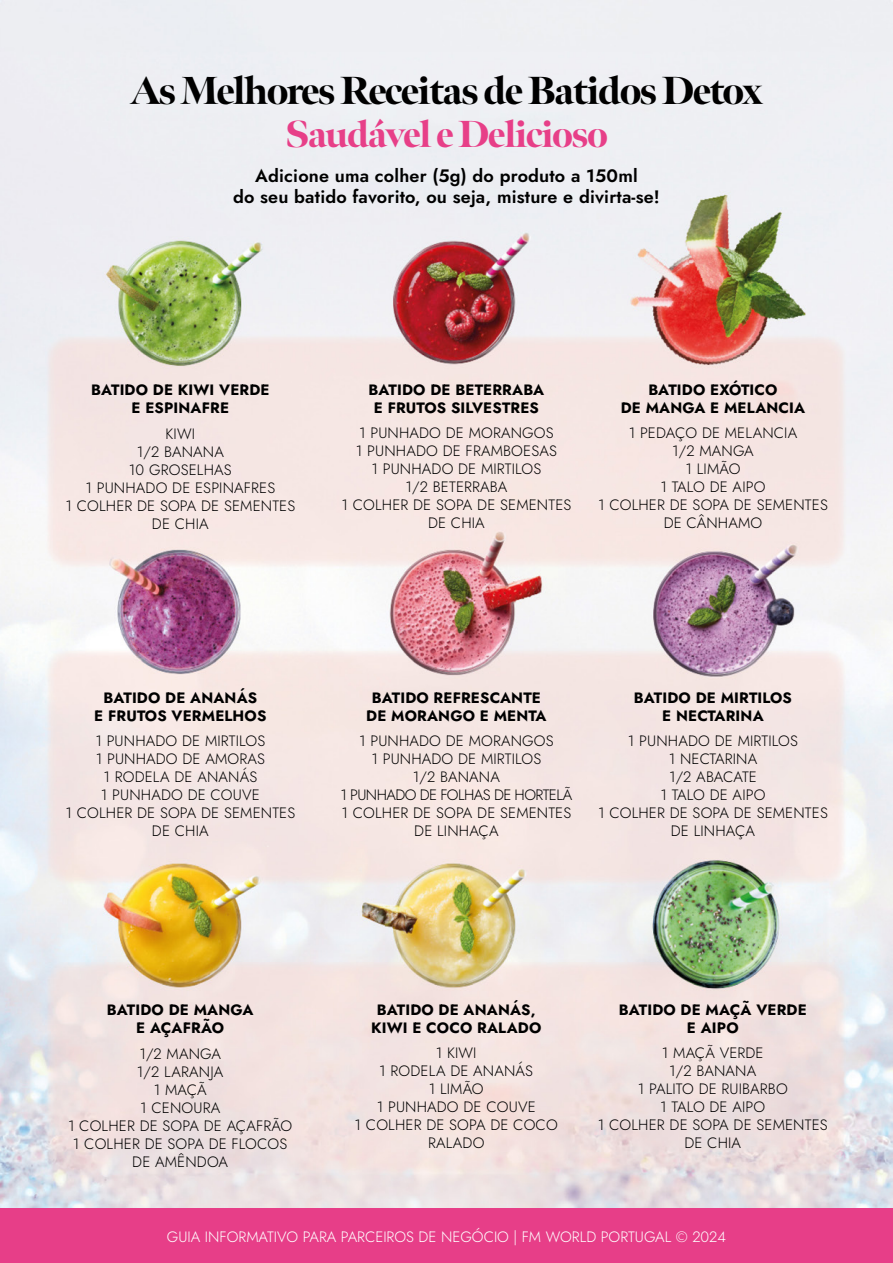
<style>
.page{position:relative;width:893px;height:1263px;background:#fff}
.page>*{position:absolute;margin:0;border:0;box-sizing:border-box;transform-origin:0 0}
.t1{font:900 39px "Meno Banner";letter-spacing:-.04em;color:#000}
.t2{font:900 37.5px "Meno Banner";letter-spacing:-.04em;color:#e73f88}
.t3{font:600 18px/21px "Jost";letter-spacing:.01em;color:#000;text-align:center}
.t4{font:300 15px/18px "Jost";letter-spacing:.01em;color:#000;text-align:center}
.t5{font:700 15px/18px "Jost";letter-spacing:.01em;color:#000;text-align:center}
.t6{font:300 15px "Jost";color:#fff}
</style>
<div class="page">
<img style="left:0;top:0;width:893px;height:1209px">
<div style="left:0;top:1209px;width:893px;height:54px;background:#e73e88"></div>
<h1 class="t1" style="left:130px;top:65px;width:635px">As Melhores Receitas de Batidos Detox</h1>
<h2 class="t2" style="left:285px;top:110px;width:324px">Saudável e Delicioso</h2>
<p class="t3" style="left:233px;top:165px;width:428px">Adicione uma colher (5g) do produto a 150ml<br>do seu batido favorito, ou seja, misture e divirta-se!</p>
<p class="t5" style="left:91px;top:381px;width:180px">BATIDO DE KIWI VERDE<br>E ESPINAFRE</p>
<p class="t4" style="left:65px;top:425px;width:231px">KIWI<br>1/2 BANANA<br>10 GROSELHAS<br>1 PUNHADO DE ESPINAFRES<br>1 COLHER DE SOPA DE SEMENTES<br>DE CHIA</p>
<p class="t5" style="left:369px;top:381px;width:177px">BATIDO DE BETERRABA<br>E FRUTOS SILVESTRES</p>
<p class="t4" style="left:341px;top:424px;width:231px">1 PUNHADO DE MORANGOS<br>1 PUNHADO DE FRAMBOESAS<br>1 PUNHADO DE MIRTILOS<br>1/2 BETERRABA<br>1 COLHER DE SOPA DE SEMENTES<br>DE CHIA</p>
<p class="t5" style="left:621px;top:381px;width:186px">BATIDO EXÓTICO<br>DE MANGA E MELANCIA</p>
<p class="t4" style="left:598px;top:424px;width:231px">1 PEDAÇO DE MELANCIA<br>1/2 MANGA<br>1 LIMÃO<br>1 TALO DE AIPO<br>1 COLHER DE SOPA DE SEMENTES<br>DE CÂNHAMO</p>
<p class="t5" style="left:94px;top:689px;width:174px">BATIDO DE ANANÁS<br>E FRUTOS VERMELHOS</p>
<p class="t4" style="left:65px;top:732px;width:231px">1 PUNHADO DE MIRTILOS<br>1 PUNHADO DE AMORAS<br>1 RODELA DE ANANÁS<br>1 PUNHADO DE COUVE<br>1 COLHER DE SOPA DE SEMENTES<br>DE CHIA</p>
<p class="t5" style="left:366px;top:688px;width:182px">BATIDO REFRESCANTE<br>DE MORANGO E MENTA</p>
<p class="t4" style="left:340px;top:732px;width:233px">1 PUNHADO DE MORANGOS<br>1 PUNHADO DE MIRTILOS<br>1/2 BANANA<br>1 PUNHADO DE FOLHAS DE HORTELÃ<br>1 COLHER DE SOPA DE SEMENTES<br>DE LINHAÇA</p>
<p class="t5" style="left:634px;top:688px;width:160px">BATIDO DE MIRTILOS<br>E NECTARINA</p>
<p class="t4" style="left:598px;top:732px;width:231px">1 PUNHADO DE MIRTILOS<br>1 NECTARINA<br>1/2 ABACATE<br>1 TALO DE AIPO<br>1 COLHER DE SOPA DE SEMENTES<br>DE LINHAÇA</p>
<p class="t5" style="left:107px;top:1001px;width:148px">BATIDO DE MANGA<br>E AÇAFRÃO</p>
<p class="t4" style="left:68px;top:1045px;width:226px">1/2 MANGA<br>1/2 LARANJA<br>1 MAÇÃ<br>1 CENOURA<br>1 COLHER DE SOPA DE AÇAFRÃO<br>1 COLHER DE SOPA DE FLOCOS<br>DE AMÊNDOA</p>
<p class="t5" style="left:371px;top:1001px;width:172px">BATIDO DE ANANÁS,<br>KIWI E COCO RALADO</p>
<p class="t4" style="left:355px;top:1044px;width:205px">1 KIWI<br>1 RODELA DE ANANÁS<br>1 LIMÃO<br>1 PUNHADO DE COUVE<br>1 COLHER DE SOPA DE COCO<br>RALADO</p>
<p class="t5" style="left:619px;top:1001px;width:189px">BATIDO DE MAÇÃ VERDE<br>E AIPO</p>
<p class="t4" style="left:598px;top:1044px;width:231px">1 MAÇÃ VERDE<br>1/2 BANANA<br>1 PALITO DE RUIBARBO<br>1 TALO DE AIPO<br>1 COLHER DE SOPA DE SEMENTES<br>DE CHIA</p>
<p class="t6" style="left:167px;top:1226px;width:561px">GUIA INFORMATIVO PARA PARCEIROS DE NEGÓCIO | FM WORLD PORTUGAL © 2024</p>
</div>
